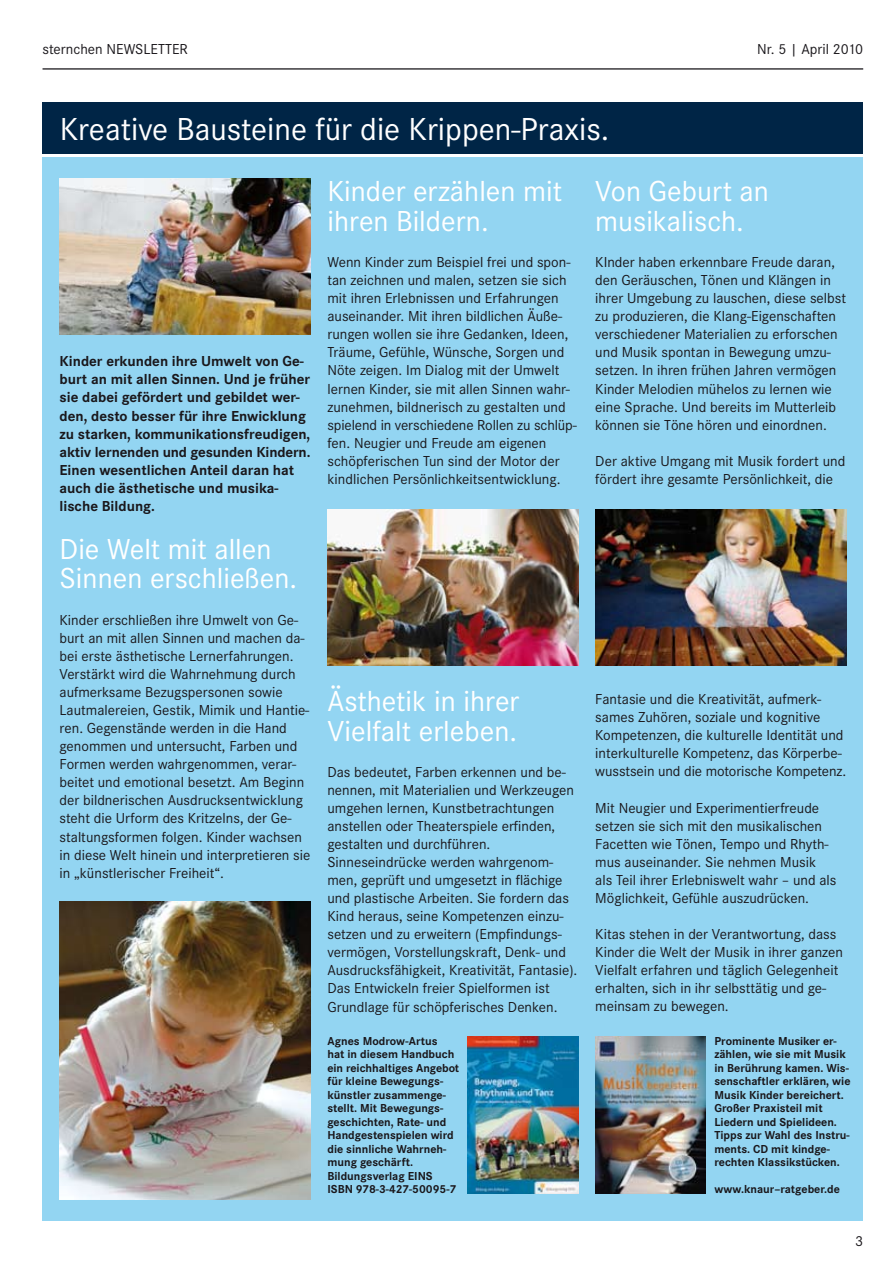
<style>
.page{position:relative;width:893px;height:1263px;background:#fff}
.page>*{position:absolute;margin:0;border:0;box-sizing:border-box;transform-origin:0 0}
.t1{font:33px "Corporate S";color:#fff}
.t2{font:30px/29.7px "Corporate S";color:#fff}
.t3{font:15px/18.1px "Corporate S";color:#1a171b}
.t4{font:700 15px/18px "Corporate S";color:#1a171b}
.t5{font:700 12px/13.5px "Corporate S";color:#1a171b}
</style>
<div class="page">
<hr style="left:43px;top:68px;width:820px;height:2px;background:#1a171b">
<div style="left:43px;top:157px;width:820px;height:1063px;background:#93d5f2"></div>
<div style="left:43px;top:102px;width:820px;height:51px;background:#002546"></div>
<img style="left:60px;top:901px;width:250px;height:298px">
<img style="left:468px;top:1036px;width:110px;height:157px">
<img style="left:595px;top:1036px;width:111px;height:157px">
<img style="left:60px;top:179px;width:250px;height:156px">
<img style="left:327px;top:510px;width:251px;height:156px">
<img style="left:595px;top:510px;width:251px;height:156px">
<p class="t3" style="left:43px;top:40px;width:147px">sternchen NEWSLETTER</p>
<p class="t3" style="left:757px;top:40px;width:108px">Nr. 5 | April 2010</p>
<h1 class="t1" style="left:60px;top:110px;width:551px">Kreative Bausteine für die Krippen-Praxis.</h1>
<h2 class="t2" style="left:327px;top:176px;width:236px">Kinder erzählen mit ihren Bildern.</h2>
<p class="t3" style="left:327px;top:253px;width:251px">Wenn Kinder zum Beispiel frei und spon&shy;tan zeichnen und malen, setzen sie sich mit ihren Erlebnissen und Erfahrungen auseinander. Mit ihren bildlichen Äuße&shy;rungen wollen sie ihre Gedanken, Ideen, Träume, Gefühle, Wünsche, Sorgen und Nöte zeigen. Im Dialog mit der Umwelt lernen Kinder, sie mit allen Sinnen wahr&shy;zunehmen, bildnerisch zu gestalten und spielend in verschiedene Rollen zu schlüp&shy;fen. Neugier und Freude am eigenen schöpferischen Tun sind der Motor der kindlichen Persönlichkeitsentwicklung.</p>
<h2 class="t2" style="left:595px;top:176px;width:175px">Von Geburt an musikalisch.</h2>
<p class="t3" style="left:595px;top:253px;width:252px">KInder haben erkennbare Freude daran, den Geräuschen, Tönen und Klängen in ihrer Umgebung zu lauschen, diese selbst zu produzieren, die Klang-Eigenschaften verschiedener Materialien zu erforschen und Musik spontan in Bewegung umzu&shy;setzen. In ihren frühen Jahren vermögen Kinder Melodien mühelos zu lernen wie eine Sprache. Und bereits im Mutterleib können sie Töne hören und einordnen.</p>
<p class="t3" style="left:595px;top:452px;width:251px">Der aktive Umgang mit Musik fordert und fördert ihre gesamte Persönlichkeit, die</p>
<p class="t4" style="left:60px;top:353px;width:252px">Kinder erkunden ihre Umwelt von Ge&shy;burt an mit allen Sinnen. Und je früher sie dabei gefördert und gebildet wer&shy;den, desto besser für ihre Enwicklung zu starken, kommunikationsfreudigen, aktiv lernenden und gesunden Kindern.<br>Einen wesentlichen Anteil daran hat auch die ästhetische und musika&shy;lische Bildung.</p>
<h2 class="t2" style="left:60px;top:534px;width:239px">Die Welt mit allen<br>Sinnen erschließen.</h2>
<p class="t3" style="left:60px;top:611px;width:252px">Kinder erschließen ihre Umwelt von Ge&shy;burt an mit allen Sinnen und machen da&shy;bei erste ästhetische Lernerfahrungen.<br>Verstärkt wird die Wahrnehmung durch aufmerksame Bezugspersonen sowie Lautmalereien, Gestik, Mimik und Hantie&shy;ren. Gegenstände werden in die Hand genommen und untersucht, Farben und Formen werden wahrgenommen, verar&shy;beitet und emotional besetzt. Am Beginn der bildnerischen Ausdrucksentwicklung steht die Urform des Kritzelns, der Ge&shy;staltungsformen folgen. Kinder wachsen in diese Welt hinein und interpretieren sie in „künstlerischer Freiheit“.</p>
<h2 class="t2" style="left:327px;top:687px;width:193px">Ästhetik in ihrer<br>Vielfalt erleben.</h2>
<p class="t3" style="left:327px;top:763px;width:251px">Das bedeutet, Farben erkennen und be&shy;nennen, mit Materialien und Werkzeugen umgehen lernen, Kunstbetrachtungen anstellen oder Theaterspiele erfinden, gestalten und durchführen.<br>Sinneseindrücke werden wahrgenom&shy;men, geprüft und umgesetzt in flächige und plastische Arbeiten. Sie fordern das Kind heraus, seine Kompetenzen einzu&shy;setzen und zu erweitern (Empfindungs&shy;vermögen, Vorstellungskraft, Denk- und Ausdrucksfähigkeit, Kreativität, Fantasie).<br>Das Entwickeln freier Spielformen ist Grundlage für schöpferisches Denken.</p>
<p class="t5" style="left:327px;top:1034px;width:133px">Agnes Modrow-Artus<br>hat in diesem Handbuch ein reichhaltiges Angebot für kleine Bewegungs&shy;künstler zusammenge&shy;stellt. Mit Bewegungs&shy;geschichten, Rate- und<br>Handgestenspielen wird die sinnliche Wahrneh&shy;mung geschärft.<br>Bildungsverlag EINS<br>ISBN 978-3-427-50095-7</p>
<p class="t5" style="left:714px;top:1034px;width:138px">Prominente Musiker er&shy;zählen, wie sie mit Musik in Berührung kamen. Wis&shy;senschaftler erklären, wie<br>Musik Kinder bereichert.<br>Großer Praxisteil mit<br>Liedern und Spielideen.<br>Tipps zur Wahl des Instru&shy;ments. CD mit kindge&shy;rechten Klassikstücken.</p>
<p class="t3" style="left:595px;top:690px;width:252px">Fantasie und die Kreativität, aufmerk&shy;sames Zuhören, soziale und kognitive Kompetenzen, die kulturelle Identität und interkulturelle Kompetenz, das Körperbe&shy;wusstsein und die motorische Kompetenz.</p>
<p class="t3" style="left:595px;top:799px;width:243px">Mit Neugier und Experimentierfreude setzen sie sich mit den musikalischen Facetten wie Tönen, Tempo und Rhyth&shy;mus auseinander. Sie nehmen Musik als Teil ihrer Erlebniswelt wahr – und als Möglichkeit, Gefühle auszudrücken.</p>
<p class="t3" style="left:595px;top:925px;width:249px">Kitas stehen in der Verantwortung, dass Kinder die Welt der Musik in ihrer ganzen Vielfalt erfahren und täglich Gelegenheit erhalten, sich in ihr selbsttätig und ge&shy;meinsam zu bewegen.</p>
<p class="t5" style="left:714px;top:1183px;width:127px">www.knaur–ratgeber.de</p>
<p class="t3" style="left:855px;top:1232px;width:9px">3</p>
</div>
